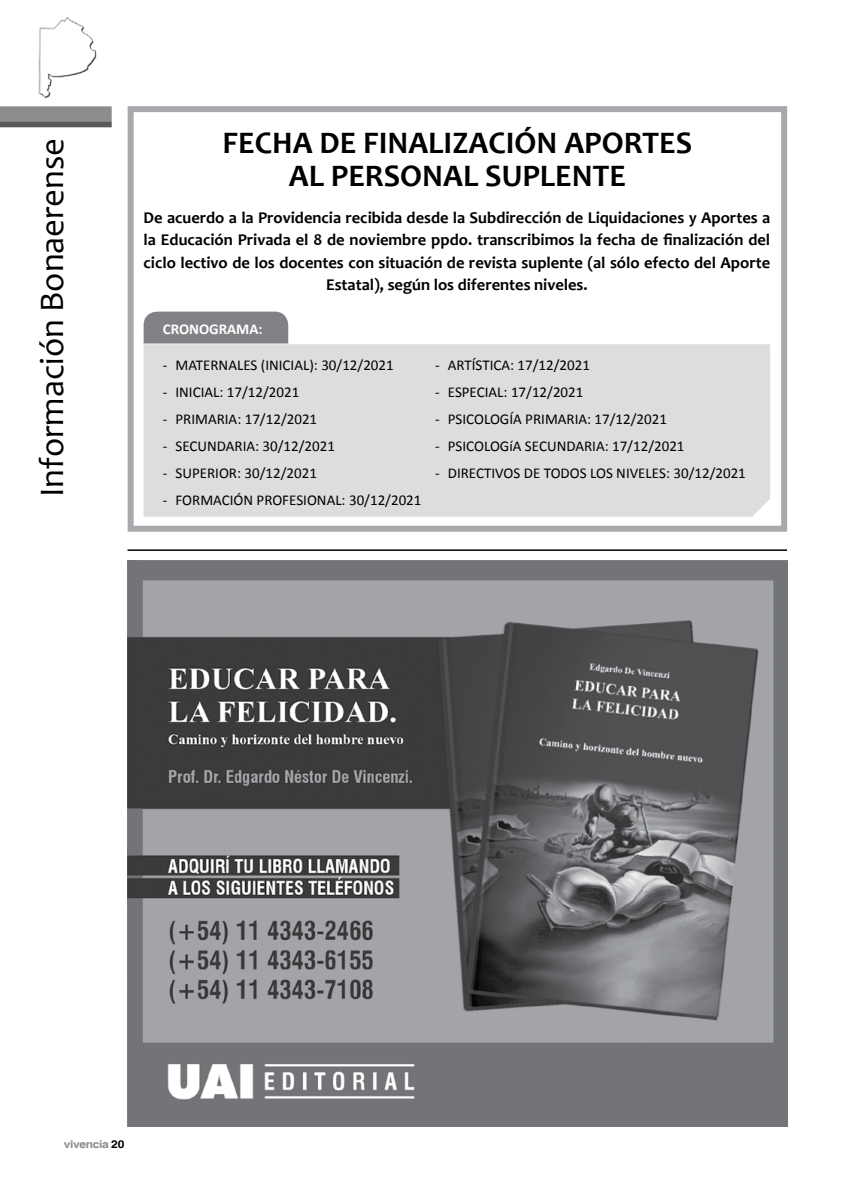
<style>
.page{position:relative;width:851px;height:1191px;background:#fff}
.page>*{position:absolute;margin:0;border:0;box-sizing:border-box;transform-origin:0 0}
.t1{font:34.5px "Candara";color:#000}
.t2{font:700 31.5px/33px "Candara";color:#000;text-align:center}
.t3{font:700 16.5px/22.5px "Candara";color:#000;text-align:center}
.t4{font:15px "Calibri";color:#000}
.t5{font:700 15px "Calibri";color:#fff}
.t6{font:700 10.8px "Helvetica";letter-spacing:-.03em;color:#8a8c8e;scale:1.11 1}
.s1{color:#000}
</style>
<div class="page">
<div style="left:0;top:106px;width:112px;height:15px;background:#8a8c8e"></div>
<div style="left:0;top:121px;width:112px;height:6px;background:#58595b"></div>
<img style="left:38px;top:17px;width:59px;height:81px">
<div style="left:144px;top:344px;width:626px;height:173px;background:#dcddde"></div>
<div style="left:144px;top:312px;width:144px;height:31px;background:#808285"></div>
<div style="left:128px;top:106px;width:659px;height:425px;border:6px solid #a7a9ac"></div>
<img style="left:127px;top:561px;width:660px;height:565px">
<hr style="left:127px;top:549px;width:660px;height:2px;background:#000">
<h1 class="t1" style="left:30px;top:497px;width:360px;rotate:-90deg">Información Bonaerense</h1>
<h2 class="t2" style="left:222px;top:126px;width:471px">FECHA DE FINALIZACIÓN APORTES<br>AL PERSONAL SUPLENTE</h2>
<p class="t3" style="left:144px;top:206px;width:628px">De acuerdo a la Providencia recibida desde la Subdirección de Liquidaciones y Aportes a la Educación Privada el 8 de noviembre ppdo. transcribimos la fecha de finalización del ciclo lectivo de los docentes con situación de revista suplente (al sólo efecto del Aporte Estatal), según los diferentes niveles.</p>
<p class="t5" style="left:163px;top:319px;width:101px">CRONOGRAMA:</p>
<p class="t4" style="left:163px;top:355px;width:232px">- MATERNALES (INICIAL): 30/12/2021</p>
<p class="t4" style="left:163px;top:382px;width:138px">- INICIAL: 17/12/2021</p>
<p class="t4" style="left:163px;top:409px;width:156px">- PRIMARIA: 17/12/2021</p>
<p class="t4" style="left:163px;top:436px;width:174px">- SECUNDARIA: 30/12/2021</p>
<p class="t4" style="left:163px;top:463px;width:156px">- SUPERIOR: 30/12/2021</p>
<p class="t4" style="left:163px;top:490px;width:260px">- FORMACIÓN PROFESIONAL: 30/12/2021</p>
<p class="t4" style="left:435px;top:355px;width:156px">- ARTÍSTICA: 17/12/2021</p>
<p class="t4" style="left:435px;top:382px;width:150px">- ESPECIAL: 17/12/2021</p>
<p class="t4" style="left:435px;top:409px;width:233px">- PSICOLOGÍA PRIMARIA: 17/12/2021</p>
<p class="t4" style="left:435px;top:436px;width:251px">- PSICOLOGíA SECUNDARIA: 17/12/2021</p>
<p class="t4" style="left:435px;top:463px;width:312px">- DIRECTIVOS DE TODOS LOS NIVELES: 30/12/2021</p>
<p class="t6" style="left:64px;top:1137px;width:56px">vivencia <span class="s1">20</span></p>
</div>
